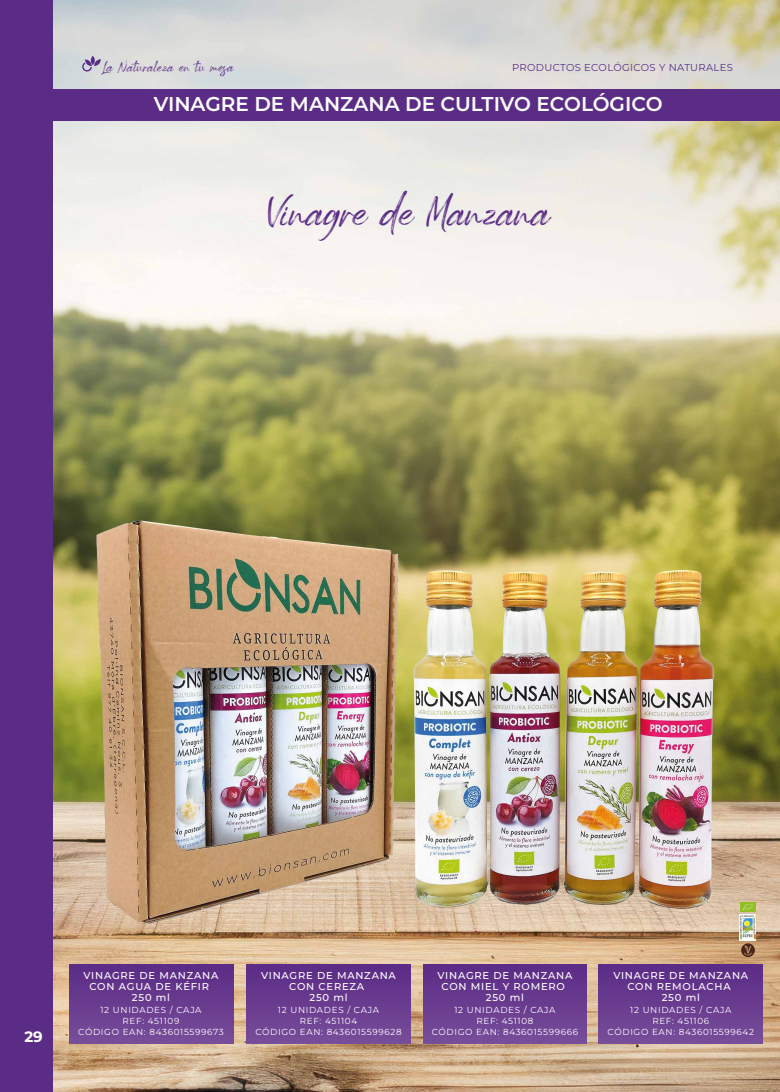
<style>
.page{position:relative;width:780px;height:1092px;background:#fff}
.page>*{position:absolute;margin:0;border:0;box-sizing:border-box;transform-origin:0 0}
.t1{font:41.25px "Spartwell";color:#5b2c86}
.t2{font:600 20px "Montserrat";color:#fff}
.t3{font:100 15px "Montserrat";color:#fff}
.t4{font:13.75px "Spartwell";letter-spacing:.035em;color:#5b2c86}
.t5{font:100 10px/11.2px "Montserrat";letter-spacing:.075em;color:#fff;text-align:center}
.t6{font:100 10px "Montserrat";letter-spacing:.035em;color:#5b2c86}
.t7{font:100 8.75px/11.2px "Montserrat";letter-spacing:.075em;color:#fff;text-align:center}
</style>
<div class="page">
<img style="left:53px;top:0;width:726px;height:1091px">
<div style="left:70px;top:963px;width:164px;height:80px;background:linear-gradient(to bottom,#5b2a85,#774c99)"></div>
<div style="left:246px;top:963px;width:164px;height:80px;background:linear-gradient(to bottom,#5b2a85,#774c99)"></div>
<div style="left:423px;top:963px;width:164px;height:80px;background:linear-gradient(to bottom,#5b2a85,#774c99)"></div>
<div style="left:599px;top:963px;width:163px;height:80px;background:linear-gradient(to bottom,#5b2a85,#774c99)"></div>
<svg style="left:741px;top:943px;width:13px;height:14px"></svg>
<img style="left:740px;top:902px;width:15px;height:9px">
<img style="left:739px;top:914px;width:16px;height:26px">
<div style="left:0;top:0;width:53px;height:1091px;background:#5b2c86"></div>
<div style="left:0;top:89px;width:779px;height:31px;background:#5b2c86"></div>
<svg style="left:82px;top:56px;width:19px;height:15px"></svg>
<h3 class="t4" style="left:102px;top:58px;width:133px">La Naturaleza en tu mesa</h3>
<p class="t6" style="left:512px;top:61px;width:222px">PRODUCTOS ECOLÓGICOS Y NATURALES</p>
<h2 class="t2" style="left:154px;top:91px;width:510px">VINAGRE DE MANZANA DE CULTIVO ECOLÓGICO</h2>
<h1 class="t1" style="left:268px;top:185px;width:283px">Vinagre de Manzana</h1>
<h3 class="t3" style="left:24px;top:1026px;width:20px">29</h3>
<p class="t5" style="left:84px;top:969px;width:136px">VINAGRE DE MANZANA<br>CON AGUA DE KÉFIR<br>250 ml</p>
<p class="t7" style="left:78px;top:1003px;width:147px">12 UNIDADES / CAJA<br>REF: 451109<br>CÓDIGO EAN: 8436015599673</p>
<p class="t5" style="left:261px;top:969px;width:136px">VINAGRE DE MANZANA<br>CON CEREZA<br>250 ml</p>
<p class="t7" style="left:255px;top:1003px;width:148px">12 UNIDADES / CAJA<br>REF: 451104<br>CÓDIGO EAN: 8436015599628</p>
<p class="t5" style="left:437px;top:969px;width:136px">VINAGRE DE MANZANA<br>CON MIEL Y ROMERO<br>250 ml</p>
<p class="t7" style="left:432px;top:1003px;width:148px">12 UNIDADES / CAJA<br>REF: 451108<br>CÓDIGO EAN: 8436015599666</p>
<p class="t5" style="left:613px;top:969px;width:136px">VINAGRE DE MANZANA<br>CON REMOLACHA<br>250 ml</p>
<p class="t7" style="left:607px;top:1003px;width:148px">12 UNIDADES / CAJA<br>REF: 451106<br>CÓDIGO EAN: 8436015599642</p>
</div>
